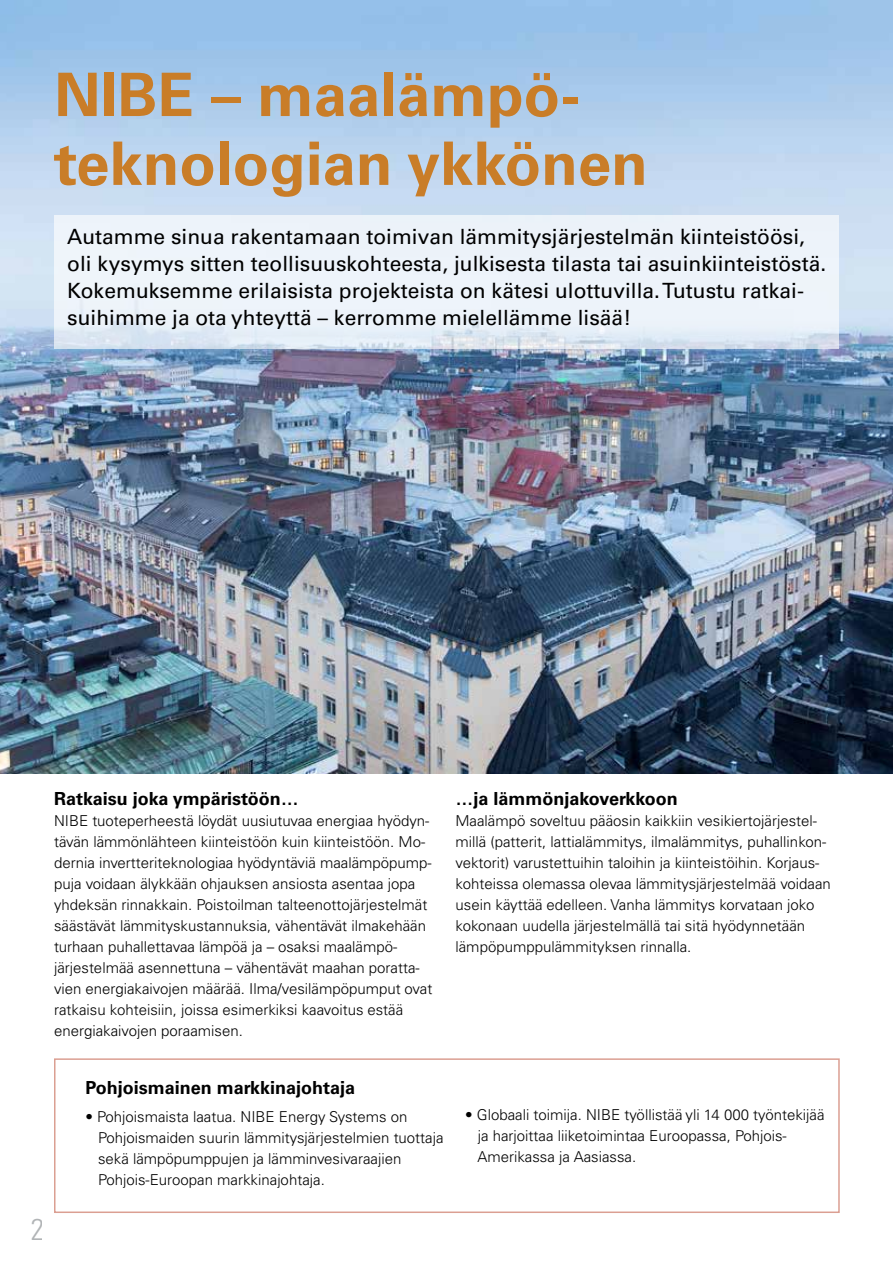
<style>
.page{position:relative;width:893px;height:1263px;background:#fff}
.page>*{position:absolute;margin:0;border:0;box-sizing:border-box;transform-origin:0 0}
.t1{font:700 60px/68.8px "Univers LT Pro 65";color:#c97d28}
.t2{font:300 condensed 30px "Univers LT Pro";color:#b1b4b6}
.t3{font:21px/27px "Univers LT Pro 55 Roman";color:#000}
.t4{font:700 18px "Univers LT Pro 65";color:#000}
.t5{font:300 15px/21px "Univers LT Pro 45";color:#000}
</style>
<div class="page">
<img style="left:0;top:0;width:893px;height:774px">
<svg style="left:54px;top:215px;width:785px;height:134px;background:#eaf1f8"></svg>
<div style="left:54px;top:1058px;width:786px;height:155px;border:2px solid #db9f92"></div>
<h1 class="t1" style="left:54px;top:61px;width:595px">NIBE – maalämpö&shy;teknologian ykkönen</h1>
<p class="t3" style="left:67px;top:223px;width:761px">Autamme sinua rakentamaan toimivan lämmitysjärjestelmän kiinteistöösi, oli kysymys sitten teollisuuskohteesta, julkisesta tilasta tai asuinkiinteistöstä.<br>Kokemuksemme erilaisista projekteista on kätesi ulottuvilla. Tutustu ratkai&shy;suihimme ja ota yhteyttä – kerromme mielellämme lisää!</p>
<p class="t4" style="left:54px;top:788px;width:246px">Ratkaisu joka ympäristöön…</p>
<p class="t5" style="left:54px;top:810px;width:380px">NIBE tuoteperheestä löydät uusiutuvaa energiaa hyödyn&shy;tävän lämmönlähteen kiinteistöön kuin kiinteistöön. Mo&shy;dernia invertteriteknologiaa hyödyntäviä maalämpöpump&shy;puja voidaan älykkään ohjauksen ansiosta asentaa jopa yhdeksän rinnakkain. Poistoilman talteenottojärjestelmät säästävät lämmityskustannuksia, vähentävät ilmakehään turhaan puhallettavaa lämpöä ja – osaksi maalämpö&shy;järjestelmää asennettuna – vähentävät maahan poratta&shy;vien energiakaivojen määrää. Ilma/vesilämpöpumput ovat ratkaisu kohteisiin, joissa esimerkiksi kaavoitus estää energiakaivojen poraamisen.</p>
<p class="t4" style="left:455px;top:788px;width:224px">…ja lämmönjakoverkkoon</p>
<p class="t5" style="left:455px;top:810px;width:377px">Maalämpö soveltuu pääosin kaikkiin vesikiertojärjestel&shy;millä (patterit, lattialämmitys, ilmalämmitys, puhallinkon&shy;vektorit) varustettuihin taloihin ja kiinteistöihin. Korjaus&shy;kohteissa olemassa olevaa lämmitysjärjestelmää voidaan usein käyttää edelleen. Vanha lämmitys korvataan joko kokonaan uudella järjestelmällä tai sitä hyödynnetään lämpöpumppulämmityksen rinnalla.</p>
<h2 class="t2" style="left:30px;top:1209px;width:15px">2</h2>
<p class="t4" style="left:86px;top:1077px;width:271px">Pohjoismainen markkinajohtaja</p>
<p class="t5" style="left:98px;top:1106px;width:347px;text-indent:-13px">• Pohjoismaista laatua. NIBE Energy Systems on Pohjoismaiden suurin lämmitysjärjestelmien tuottaja sekä lämpöpumppujen ja lämminvesivaraajien Pohjois-Euroopan markkinajohtaja.</p>
<p class="t5" style="left:477px;top:1104px;width:349px;text-indent:-12px">• Globaali toimija. NIBE työllistää yli 14 000 työntekijää ja harjoittaa liiketoimintaa Euroopassa, Pohjois-<br>Amerikassa ja Aasiassa.</p>
</div>
